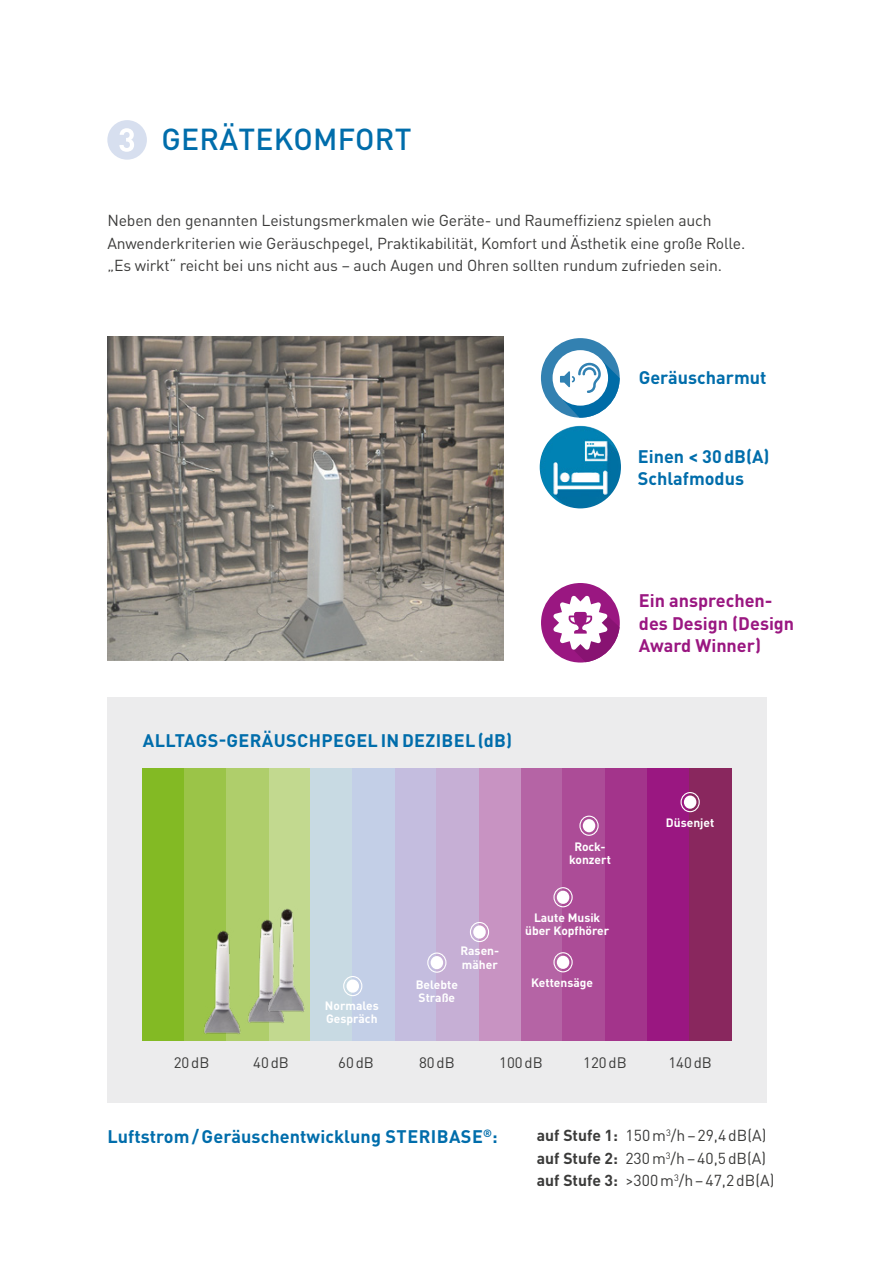
<style>
.page{position:relative;width:893px;height:1263px;background:#fff}
.page>*{position:absolute;margin:0;border:0;box-sizing:border-box;transform-origin:0 0}
.t1{font:500 30px "DIN Pro";letter-spacing:.01em;color:#006dab}
.t2{font:700 18px/22.5px "DIN Pro";letter-spacing:.005em;color:#006dab}
.t3{font:700 18px/22.5px "DIN Pro";color:#9a1781}
.t4{font:15.75px/22.5px "DIN Pro";letter-spacing:-.01em;color:#3b3b3a}
.t5{font:15px "DIN Pro";color:#3b3b3a}
.t6{font:700 12px/13.5px "DIN Pro";color:#fff}
.s1{font-weight:700}
</style>
<div class="page">
<svg style="left:541px;top:338px;width:79px;height:80px"></svg>
<div style="left:107px;top:120px;width:40px;height:40px;background:#d7dfef;border-radius:50%"></div>
<svg style="left:119px;top:128px;width:15px;height:24px"></svg>
<img style="left:107px;top:337px;width:396px;height:324px">
<svg style="left:541px;top:583px;width:79px;height:79px"></svg>
<img style="left:540px;top:426px;width:81px;height:82px">
<div style="left:107px;top:697px;width:659px;height:406px;background:#ececed"></div>
<div style="left:143px;top:768px;width:42px;height:272px;background:#83ba24"></div>
<div style="left:395px;top:768px;width:42px;height:272px;background:#c4bddf"></div>
<div style="left:269px;top:768px;width:42px;height:272px;background:#c2d98f"></div>
<div style="left:521px;top:768px;width:42px;height:272px;background:#b564a5"></div>
<div style="left:185px;top:768px;width:42px;height:272px;background:#9bc448"></div>
<div style="left:479px;top:768px;width:42px;height:272px;background:#c893c2"></div>
<div style="left:436px;top:768px;width:43px;height:272px;background:#c6afd5"></div>
<div style="left:311px;top:768px;width:42px;height:272px;background:#c8dae3"></div>
<div style="left:563px;top:768px;width:42px;height:272px;background:#ac4c97"></div>
<div style="left:227px;top:768px;width:42px;height:272px;background:#afce6b"></div>
<div style="left:353px;top:768px;width:42px;height:272px;background:#c3cfe7"></div>
<div style="left:605px;top:768px;width:42px;height:272px;background:#a3348b"></div>
<div style="left:647px;top:768px;width:42px;height:272px;background:#9a1781"></div>
<div style="left:689px;top:768px;width:42px;height:272px;background:#89275e"></div>
<div style="left:346px;top:979px;width:13px;height:14px;background:#fff;border-radius:50%"></div>
<div style="left:343px;top:976px;width:19px;height:20px;border:1px solid #fff;border-radius:50%"></div>
<div style="left:431px;top:956px;width:12px;height:13px;background:#fff;border-radius:50%"></div>
<div style="left:427px;top:952px;width:19px;height:21px;border:1px solid #fff;border-radius:50%"></div>
<div style="left:473px;top:925px;width:13px;height:14px;background:#fff;border-radius:50%"></div>
<div style="left:470px;top:922px;width:19px;height:20px;border:1px solid #fff;border-radius:50%"></div>
<div style="left:557px;top:956px;width:12px;height:13px;background:#fff;border-radius:50%"></div>
<div style="left:553px;top:952px;width:20px;height:20px;border:1px solid #fff;border-radius:50%"></div>
<div style="left:583px;top:819px;width:12px;height:13px;background:#fff;border-radius:50%"></div>
<div style="left:579px;top:816px;width:20px;height:20px;border:1px solid #fff;border-radius:50%"></div>
<div style="left:684px;top:795px;width:12px;height:14px;background:#fff;border-radius:50%"></div>
<div style="left:680px;top:792px;width:20px;height:20px;border:1px solid #fff;border-radius:50%"></div>
<div style="left:557px;top:891px;width:12px;height:13px;background:#fff;border-radius:50%"></div>
<div style="left:553px;top:887px;width:20px;height:20px;border:1px solid #fff;border-radius:50%"></div>
<img style="left:184px;top:927px;width:57px;height:109px">
<img style="left:228px;top:927px;width:57px;height:97px">
<img style="left:247px;top:905px;width:64px;height:109px">
<h1 class="t1" style="left:161px;top:119px;width:252px">GERÄTEKOMFORT</h1>
<p class="t4" style="left:107px;top:208px;width:639px">Neben den genannten Leistungsmerkmalen wie Geräte- und Raumeffizienz spielen auch<br>Anwenderkriterien wie Geräuschpegel, Praktikabilität, Komfort und Ästhetik eine große Rolle. „Es wirkt“ reicht bei uns nicht aus – auch Augen und Ohren sollten rundum zufrieden sein.</p>
<p class="t2" style="left:639px;top:364px;width:129px">Geräuscharmut</p>
<p class="t2" style="left:638px;top:443px;width:133px">Einen &lt; 30dB(A)<br>Schlafmodus</p>
<p class="t3" style="left:639px;top:588px;width:157px">Ein ansprechen&shy;des Design (Design<br>Award Winner)</p>
<p class="t2" style="left:143px;top:727px;width:371px">ALLTAGS-GERÄUSCHPEGEL IN DEZIBEL (dB)</p>
<p class="t6" style="left:325px;top:997px;width:55px">Normales<br>Gespräch</p>
<p class="t6" style="left:460px;top:943px;width:40px">Rasen&shy;mäher</p>
<p class="t6" style="left:416px;top:976px;width:44px">Belebte<br>Straße</p>
<p class="t6" style="left:569px;top:838px;width:43px;text-align:center">Rock&shy;konzert</p>
<p class="t6" style="left:525px;top:909px;width:86px;text-align:center">Laute Musik über Kopfhörer</p>
<p class="t6" style="left:531px;top:974px;width:63px">Kettensäge</p>
<p class="t6" style="left:666px;top:815px;width:50px">Düsenjet</p>
<p class="t5" style="left:174px;top:1051px;width:37px">20dB</p>
<p class="t5" style="left:253px;top:1051px;width:37px">40dB</p>
<p class="t5" style="left:338px;top:1051px;width:37px">60dB</p>
<p class="t5" style="left:419px;top:1051px;width:37px">80dB</p>
<p class="t5" style="left:499px;top:1051px;width:45px">100dB</p>
<p class="t5" style="left:583px;top:1051px;width:45px">120dB</p>
<p class="t5" style="left:668px;top:1051px;width:45px">140dB</p>
<p class="t2" style="left:107px;top:1123px;width:392px">Luftstrom/Geräuschentwicklung STERIBASE<sup>®</sup>:</p>
<p class="t4" style="left:537px;top:1123px;width:239px"><span class="s1">auf Stufe 1:</span> 150m<sup>3</sup>/h–29,4dB(A) <span class="s1">auf Stufe 2:</span> 230m<sup>3</sup>/h–40,5dB(A) <span class="s1">auf Stufe 3:</span> &gt;300m<sup>3</sup>/h–47,2dB(A)</p>
</div>
